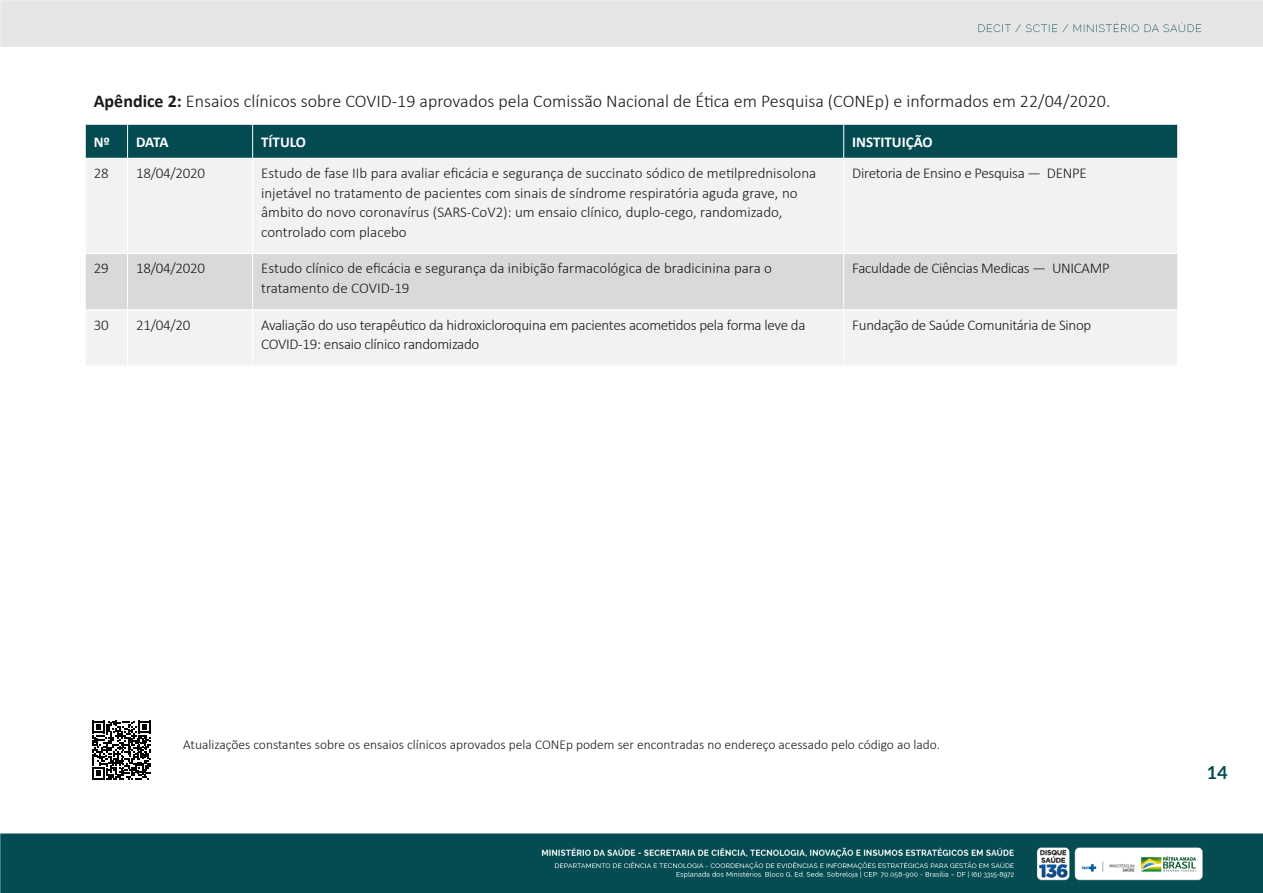
<style>
.page{position:relative;width:1263px;height:893px;background:#fff}
.page>*{position:absolute;margin:0;border:0;box-sizing:border-box;transform-origin:0 0}
.t1{font:300 18px "Calibri";color:#1a1a1a}
.t2{font:700 18px "Lato";color:#034b51}
.t3{font:300 15px/19.5px "Calibri";letter-spacing:-.01em;color:#1a1a1a}
.t4{font:700 15px "Calibri";color:#fff}
.t5{font:300 13.5px "Calibri";color:#1a1a1a}
.s1{font-weight:700}
</style>
<div class="page">
<img style="left:0;top:0;width:1263px;height:893px">
<div style="left:86px;top:125px;width:1091px;height:33px;background:#034b51"></div>
<div style="left:86px;top:159px;width:1091px;height:207px;background:#f2f2f2"></div>
<div style="left:86px;top:254px;width:1091px;height:56px;background:#d9d9d9"></div>
<hr style="left:85px;top:85px;width:43px;height:1px;background:#fff">
<hr style="left:85px;top:85px;width:1px;height:39px;background:#fff">
<hr style="left:128px;top:85px;width:125px;height:1px;background:#fff">
<hr style="left:253px;top:85px;width:591px;height:1px;background:#fff">
<hr style="left:844px;top:85px;width:334px;height:1px;background:#fff">
<hr style="left:1177px;top:85px;width:1px;height:39px;background:#fff">
<hr style="left:85px;top:124px;width:43px;height:1px;background:#fff">
<hr style="left:85px;top:124px;width:1px;height:34px;background:#fff">
<hr style="left:128px;top:124px;width:125px;height:1px;background:#fff">
<hr style="left:127px;top:124px;width:1px;height:34px;background:#fff">
<hr style="left:253px;top:124px;width:591px;height:1px;background:#fff">
<hr style="left:252px;top:124px;width:1px;height:34px;background:#fff">
<hr style="left:844px;top:124px;width:334px;height:1px;background:#fff">
<hr style="left:843px;top:124px;width:1px;height:34px;background:#fff">
<hr style="left:1177px;top:124px;width:1px;height:34px;background:#fff">
<hr style="left:85px;top:158px;width:43px;height:1px;background:#fff">
<hr style="left:128px;top:158px;width:125px;height:1px;background:#fff">
<hr style="left:253px;top:158px;width:591px;height:1px;background:#fff">
<hr style="left:844px;top:158px;width:334px;height:1px;background:#fff">
<hr style="left:85px;top:158px;width:1px;height:95px;background:#fff">
<hr style="left:127px;top:158px;width:1px;height:95px;background:#fff">
<hr style="left:252px;top:158px;width:1px;height:95px;background:#fff">
<hr style="left:843px;top:158px;width:1px;height:95px;background:#fff">
<hr style="left:1177px;top:158px;width:1px;height:95px;background:#fff">
<hr style="left:85px;top:253px;width:43px;height:1px;background:#fff">
<hr style="left:85px;top:254px;width:1px;height:56px;background:#fff">
<hr style="left:128px;top:253px;width:125px;height:1px;background:#fff">
<hr style="left:127px;top:254px;width:1px;height:56px;background:#fff">
<hr style="left:253px;top:253px;width:591px;height:1px;background:#fff">
<hr style="left:252px;top:254px;width:1px;height:56px;background:#fff">
<hr style="left:844px;top:253px;width:334px;height:1px;background:#fff">
<hr style="left:843px;top:254px;width:1px;height:56px;background:#fff">
<hr style="left:1177px;top:254px;width:1px;height:56px;background:#fff">
<hr style="left:85px;top:310px;width:43px;height:1px;background:#fff">
<hr style="left:85px;top:310px;width:1px;height:56px;background:#fff">
<hr style="left:128px;top:310px;width:125px;height:1px;background:#fff">
<hr style="left:127px;top:310px;width:1px;height:56px;background:#fff">
<hr style="left:253px;top:310px;width:591px;height:1px;background:#fff">
<hr style="left:252px;top:310px;width:1px;height:56px;background:#fff">
<hr style="left:844px;top:310px;width:334px;height:1px;background:#fff">
<hr style="left:843px;top:310px;width:1px;height:56px;background:#fff">
<hr style="left:1177px;top:310px;width:1px;height:56px;background:#fff">
<hr style="left:85px;top:366px;width:43px;height:1px;background:#fff">
<hr style="left:128px;top:366px;width:125px;height:1px;background:#fff">
<hr style="left:253px;top:366px;width:591px;height:1px;background:#fff">
<hr style="left:844px;top:366px;width:334px;height:1px;background:#fff">
<svg style="left:92px;top:721px;width:59px;height:58px"></svg>
<p class="t1" style="left:94px;top:90px;width:1018px"><span class="s1">Apêndice 2:</span> Ensaios clínicos sobre COVID-19 aprovados pela Comissão Nacional de Ética em Pesquisa (CONEp) e informados em 22/04/2020.</p>
<p class="t4" style="left:94px;top:131px;width:18px">Nº</p>
<p class="t4" style="left:136px;top:131px;width:34px">DATA</p>
<p class="t4" style="left:261px;top:131px;width:46px">TÍTULO</p>
<p class="t4" style="left:852px;top:131px;width:82px">INSTITUIÇÃO</p>
<p class="t3" style="left:94px;top:163px;width:16px">28</p>
<p class="t3" style="left:136px;top:163px;width:70px">18/04/2020</p>
<p class="t3" style="left:261px;top:163px;width:557px">Estudo de fase IIb para avaliar eficácia e segurança de succinato sódico de metilprednisolona injetável no tratamento de pacientes com sinais de síndrome respiratória aguda grave, no âmbito do novo coronavírus (SARS-CoV2): um ensaio clínico, duplo-cego, randomizado, controlado com placebo</p>
<p class="t3" style="left:852px;top:163px;width:236px">Diretoria de Ensino e Pesquisa — DENPE</p>
<p class="t3" style="left:94px;top:258px;width:16px">29</p>
<p class="t3" style="left:136px;top:258px;width:70px">18/04/2020</p>
<p class="t3" style="left:261px;top:258px;width:512px">Estudo clínico de eficácia e segurança da inibição farmacológica de bradicinina para o tratamento de COVID-19</p>
<p class="t3" style="left:852px;top:258px;width:259px">Faculdade de Ciências Medicas — UNICAMP</p>
<p class="t3" style="left:94px;top:315px;width:16px">30</p>
<p class="t3" style="left:136px;top:315px;width:56px">21/04/20</p>
<p class="t3" style="left:261px;top:315px;width:546px">Avaliação do uso terapêutico da hidroxicloroquina em pacientes acometidos pela forma leve da<br>COVID-19: ensaio clínico randomizado</p>
<p class="t3" style="left:852px;top:315px;width:241px">Fundação de Saúde Comunitária de Sinop</p>
<p class="t5" style="left:183px;top:736px;width:758px">Atualizações constantes sobre os ensaios clínicos aprovados pela CONEp podem ser encontradas no endereço acessado pelo código ao lado.</p>
<p class="t2" style="left:1206px;top:762px;width:22px">14</p>
</div>
